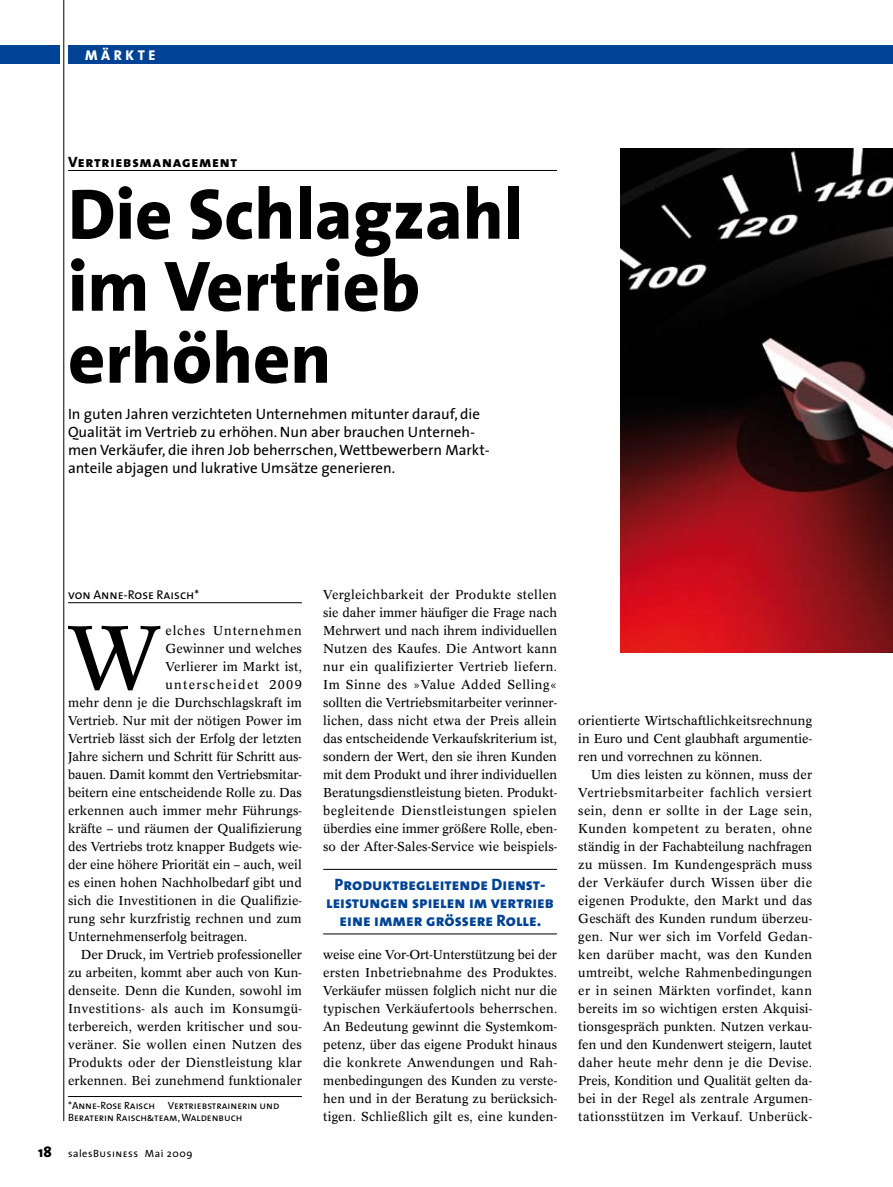
<style>
.page{position:relative;width:893px;height:1187px;background:#fff}
.page>*{position:absolute;margin:0;border:0;box-sizing:border-box;transform-origin:0 0}
.t1{font:88.65px "Concorde BE";color:#000}
.t2{font:800 72px/72px "The Sans";color:#000}
.t3{font:16.5px/18px "The Sans Extra Bold Caps";color:#004394;text-align:center}
.t4{font:15px/18px "The Sans";color:#000}
.t5{font:15px "The Sans Extra Bold Caps";letter-spacing:.05em;color:#000}
.t6{font:800 14.25px "The Sans";letter-spacing:.25em;color:#fff}
.t7{font:12.75px/18px "Concorde BE";letter-spacing:.01em;color:#000;text-align:justify}
.t8{font:12.75px "Concorde BE";letter-spacing:-.01em;color:#000}
.t9{font:12.75px "Concorde BE";letter-spacing:.04em;color:#000}
.t10{font:12.75px "The Sans Caps";color:#000}
.t11{font:12.75px "Concorde BE";letter-spacing:.065em;color:#000}
.t12{font:12.75px "Concorde BE";letter-spacing:.1em;color:#000}
.t13{font:10.5px/12px "The Sans Caps";color:#000}
.t14{font:10.5px "The Sans";letter-spacing:.05em;color:#000}
.s1{font-weight:800;font-size:15px}
.s2{font-family:"The Sans Caps"}
</style>
<div class="page">
<hr style="left:64px;top:0;width:1px;height:1121px;background:#000">
<div style="left:68px;top:46px;width:825px;height:18px;background:#004394"></div>
<div style="left:0;top:46px;width:60px;height:18px;background:#004394"></div>
<hr style="left:68px;top:602px;width:234px;height:1px;background:#000">
<hr style="left:68px;top:170px;width:489px;height:1px;background:#000">
<hr style="left:68px;top:1096px;width:234px;height:1px;background:#000">
<img style="left:621px;top:149px;width:272px;height:504px">
<hr style="left:323px;top:869px;width:234px;height:1px;background:#000">
<hr style="left:323px;top:933px;width:234px;height:1px;background:#000">
<p class="t6" style="left:85px;top:46px;width:72px">märkte</p>
<p class="t5" style="left:68px;top:152px;width:171px">Vertriebsmanagement</p>
<h2 class="t2" style="left:68px;top:179px;width:457px">Die Schlagzahl im Vertrieb erhöhen</h2>
<p class="t4" style="left:68px;top:405px;width:423px">In guten Jahren verzichteten Unternehmen mitunter darauf, die Qualität im Vertrieb zu erhöhen. Nun aber brauchen Unterneh&shy;men Verkäufer, die ihren Job beherrschen, Wettbewerbern Markt&shy;anteile abjagen und lukrative Umsätze generieren.</p>
<p class="t10" style="left:68px;top:586px;width:133px">von Anne-Rose Raisch*</p>
<h1 class="t1" style="left:68px;top:607px;width:94px">W</h1>
<p class="t11" style="left:165px;top:623px;width:138px">elches Unternehmen</p>
<p class="t7" style="left:165px;top:639px;width:138px">Gewinner und welches</p>
<p class="t7" style="left:165px;top:657px;width:138px">Verlierer im Markt ist,</p>
<p class="t12" style="left:165px;top:677px;width:138px">unterscheidet 2009</p>
<p class="t7" style="left:68px;top:693px;width:235px">mehr denn je die Durchschlagskraft im</p>
<p class="t7" style="left:68px;top:711px;width:235px">Vertrieb. Nur mit der nötigen Power im</p>
<p class="t7" style="left:68px;top:729px;width:235px">Vertrieb lässt sich der Erfolg der letzten</p>
<p class="t7" style="left:68px;top:747px;width:235px">Jahre sichern und Schritt für Schritt aus-</p>
<p class="t8" style="left:68px;top:767px;width:235px">bauen. Damit kommt den Vertriebsmitar-</p>
<p class="t7" style="left:68px;top:783px;width:235px">beitern eine entscheidende Rolle zu. Das</p>
<p class="t7" style="left:68px;top:801px;width:235px">erkennen auch immer mehr Führungs-</p>
<p class="t7" style="left:68px;top:819px;width:235px">kräfte – und räumen der Qualifizierung</p>
<p class="t7" style="left:68px;top:837px;width:235px">des Vertriebs trotz knapper Budgets wie-</p>
<p class="t7" style="left:68px;top:855px;width:235px">der eine höhere Priorität ein – auch, weil</p>
<p class="t7" style="left:68px;top:873px;width:235px">es einen hohen Nachholbedarf gibt und</p>
<p class="t7" style="left:68px;top:891px;width:235px">sich die Investitionen in die Qualifizie-</p>
<p class="t7" style="left:68px;top:909px;width:235px">rung sehr kurzfristig rechnen und zum</p>
<p class="t7" style="left:68px;top:927px;width:181px">Unternehmenserfolg beitragen.</p>
<p class="t7" style="left:81px;top:945px;width:223px">Der Druck, im Vertrieb professioneller</p>
<p class="t7" style="left:68px;top:963px;width:235px">zu arbeiten, kommt aber auch von Kun-</p>
<p class="t7" style="left:68px;top:981px;width:235px">denseite. Denn die Kunden, sowohl im</p>
<p class="t9" style="left:68px;top:1001px;width:235px">Investitions- als auch im Konsumgü-</p>
<p class="t7" style="left:68px;top:1017px;width:235px">terbereich, werden kritischer und sou-</p>
<p class="t7" style="left:68px;top:1035px;width:235px">veräner. Sie wollen einen Nutzen des</p>
<p class="t7" style="left:68px;top:1053px;width:235px">Produkts oder der Dienstleistung klar</p>
<p class="t7" style="left:68px;top:1071px;width:235px">erkennen. Bei zunehmend funktionaler</p>
<p class="t13" style="left:68px;top:1099px;width:213px">*Anne-Rose Raisch Vertriebstrainerin und<br>Beraterin Raisch&amp;team, Waldenbuch</p>
<p class="t14" style="left:38px;top:1146px;width:156px"><span class="s1">18</span> sales<span class="s2">Business</span> Mai 2009</p>
<p class="t7" style="left:323px;top:585px;width:235px">Vergleichbarkeit der Produkte stellen sie daher immer häufiger die Frage nach Mehrwert und nach ihrem individuellen Nutzen des Kaufes. Die Antwort kann nur ein qualifizierter Vertrieb liefern.<br>Im Sinne des »Value Added Selling« sollten die Vertriebsmitarbeiter verinner&shy;lichen, dass nicht etwa der Preis allein das entscheidende Verkaufskriterium ist, sondern der Wert, den sie ihren Kunden mit dem Produkt und ihrer individuellen Beratungsdienstleistung bieten. Produkt&shy;begleitende Dienstleistungen spielen überdies eine immer größere Rolle, eben&shy;so der After-Sales-Service wie beispiels-</p>
<p class="t3" style="left:326px;top:875px;width:230px">Produktbegleitende Dienst&shy;leistungen spielen im vertrieb eine immer grössere Rolle.</p>
<p class="t7" style="left:323px;top:945px;width:236px">weise eine Vor-Ort-Unterstützung bei der ersten Inbetriebnahme des Produktes.<br>Verkäufer müssen folglich nicht nur die typischen Verkäufertools beherrschen.<br>An Bedeutung gewinnt die Systemkom&shy;petenz, über das eigene Produkt hinaus die konkrete Anwendungen und Rah&shy;menbedingungen des Kunden zu verste&shy;hen und in der Beratung zu berücksich&shy;tigen. Schließlich gilt es, eine kunden-</p>
<p class="t7" style="left:578px;top:711px;width:235px">orientierte Wirtschaftlichkeitsrechnung in Euro und Cent glaubhaft argumentie&shy;ren und vorrechnen zu können.</p>
<p class="t7" style="left:578px;top:765px;width:235px;text-indent:13px">Um dies leisten zu können, muss der Vertriebsmitarbeiter fachlich versiert sein, denn er sollte in der Lage sein, Kunden kompetent zu beraten, ohne ständig in der Fachabteilung nachfragen zu müssen. Im Kundengespräch muss der Verkäufer durch Wissen über die eigenen Produkte, den Markt und das Geschäft des Kunden rundum überzeu&shy;gen. Nur wer sich im Vorfeld Gedan&shy;ken darüber macht, was den Kunden umtreibt, welche Rahmenbedingungen er in seinen Märkten vorfindet, kann bereits im so wichtigen ersten Akquisi&shy;tionsgespräch punkten. Nutzen verkau&shy;fen und den Kundenwert steigern, lautet daher heute mehr denn je die Devise.<br>Preis, Kondition und Qualität gelten da&shy;bei in der Regel als zentrale Argumen&shy;tationsstützen im Verkauf. Unberück-</p>
</div>
